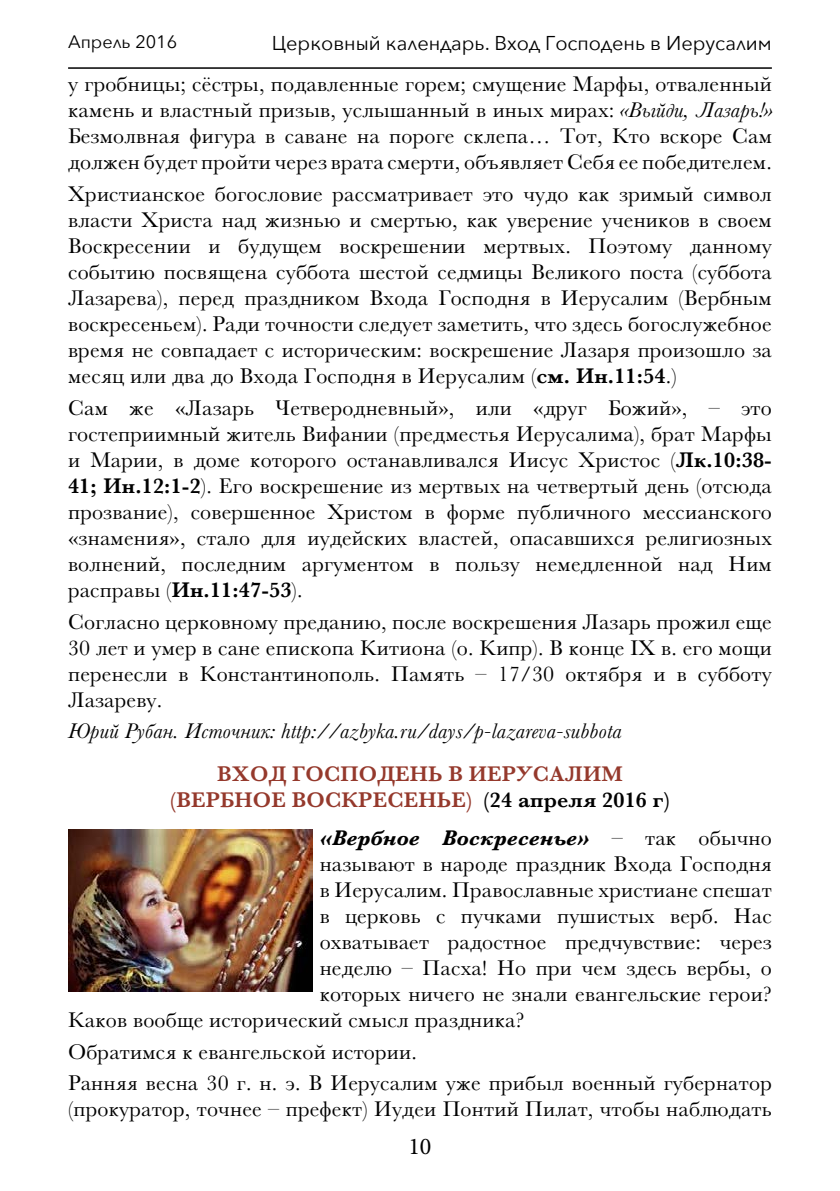
<style>
.page{position:relative;width:840px;height:1191px;background:#fff}
.page>*{position:absolute;margin:0;border:0;box-sizing:border-box;transform-origin:0 0}
.t1{font:24px "Minion Pro";color:#000}
.t2{font:22px/26px "Baskerville";letter-spacing:.01em;color:#000;text-align:justify}
.t3{font:italic 22px "Baskerville";letter-spacing:.01em;color:#000}
.t4{font:italic 700 22px/37.4px "Baskerville";letter-spacing:.01em;color:#000}
.t5{font:600 22px "Baskerville";letter-spacing:.01em;color:#95392c}
.t6{font:20px "Avenir Next";color:#000}
.t7{font:18px "Avenir Next";color:#000}
.s1{font-style:italic}
.s2{font-weight:600}
.s3{font-weight:600;font-style:normal;color:#95392c}
.s4{font-weight:600;font-style:normal}
.s5{font-weight:400;font-style:normal}
</style>
<div class="page">
<hr style="left:68px;top:67px;width:703px;height:2px;background:#000">
<img style="left:68px;top:829px;width:245px;height:162px">
<p class="t7" style="left:68px;top:26px;width:110px">Aпрель 2016</p>
<p class="t6" style="left:271px;top:26px;width:501px">Церковный календарь. Вход Господень в Иерусалим</p>
<p class="t2" style="left:68px;top:72px;width:705px">у гробницы; сёстры, подавленные горем; смущение Марфы, отваленный камень и властный призыв, услышанный в иных мирах: <span class="s1">«Выйди, Лазарь!» </span>Безмолвная фигура в саване на пороге склепа… Тот, Кто вскоре Сам должен будет пройти через врата смерти, объявляет Себя ее победителем.</p>
<p class="t2" style="left:68px;top:181px;width:705px">Христианское богословие рассматривает это чудо как зримый символ власти Христа над жизнью и смертью, как уверение учеников в своем Воскресении и будущем воскрешении мертвых. Поэтому данному событию посвящена суббота шестой седмицы Великого поста (суббота Лазарева), перед праздником Входа Господня в Иерусалим (Вербным воскресеньем). Ради точности следует заметить, что здесь богослужебное время не совпадает с историческим: воскрешение Лазаря произошло за месяц или два до Входа Господня в Иерусалим (<span class="s2">см. Ин.11:54</span>.)</p>
<p class="t2" style="left:68px;top:395px;width:705px">Сам же «Лазарь Четверодневный», или «друг Божий», – это гостеприимный житель Вифании (предместья Иерусалима), брат Марфы и Марии, в доме которого останавливался Иисус Христос (<span class="s2">Лк.10:38- 41; Ин.12:1-2</span>). Его воскрешение из мертвых на четвертый день (отсюда прозвание), совершенное Христом в форме публичного мессианского «знамения», стало для иудейских властей, опасавшихся религиозных волнений, последним аргументом в пользу немедленной над Ним расправы (<span class="s2">Ин.11:47-53</span>).</p>
<p class="t2" style="left:68px;top:609px;width:705px">Согласно церковному преданию, после воскрешения Лазарь прожил еще 30 лет и умер в сане епископа Китиона (о. Кипр). В конце IX в. его мощи перенесли в Константинополь. Память – 17/30 октября и в субботу Лазареву.</p>
<p class="t3" style="left:68px;top:716px;width:555px">Юрий Рубан. Источник: http://azbyka.ru/days/p-lazareva-subbota</p>
<p class="t5" style="left:217px;top:759px;width:350px">Вход Господень в Иерусали</p>
<p class="t5" style="left:601px;top:759px;width:23px">м</p>
<p class="t5" style="left:170px;top:785px;width:52px">(Вербн</p>
<p class="t4" style="left:319px;top:781px;width:453px;text-indent:-67px"><span class="s3">ое воскресенье)</span> <span class="s4">(24 апреля 2016 г) </span>«Вербное Воскресенье» <span class="s5">– так обычно</span></p>
<p class="t2" style="left:319px;top:851px;width:453px">называют в народе праздник Входа Господня</p>
<p class="t2" style="left:319px;top:877px;width:453px">в Иерусалим. Православные христиане спешат</p>
<p class="t2" style="left:319px;top:903px;width:453px">в церковь с пучками пушистых верб. Нас</p>
<p class="t2" style="left:319px;top:929px;width:453px">охватывает радостное предчувствие: через</p>
<p class="t2" style="left:319px;top:955px;width:453px">неделю – Пасха! Но при чем здесь вербы, о</p>
<p class="t2" style="left:319px;top:981px;width:453px">которых ничего не знали евангельские герои?</p>
<p class="t2" style="left:68px;top:1007px;width:457px">Каков вообще исторический смысл праздника?</p>
<p class="t2" style="left:68px;top:1036px;width:704px;line-height:31.6px">Обратимся к евангельской истории.<br>Ранняя весна 30 г. н. э. В Иерусалим уже прибыл военный губернатор</p>
<p class="t2" style="left:68px;top:1096px;width:704px">(прокуратор, точнее – префект) Иудеи Понтий Пилат, чтобы наблюдать</p>
<p class="t1" style="left:408px;top:1130px;width:25px">10</p>
</div>
